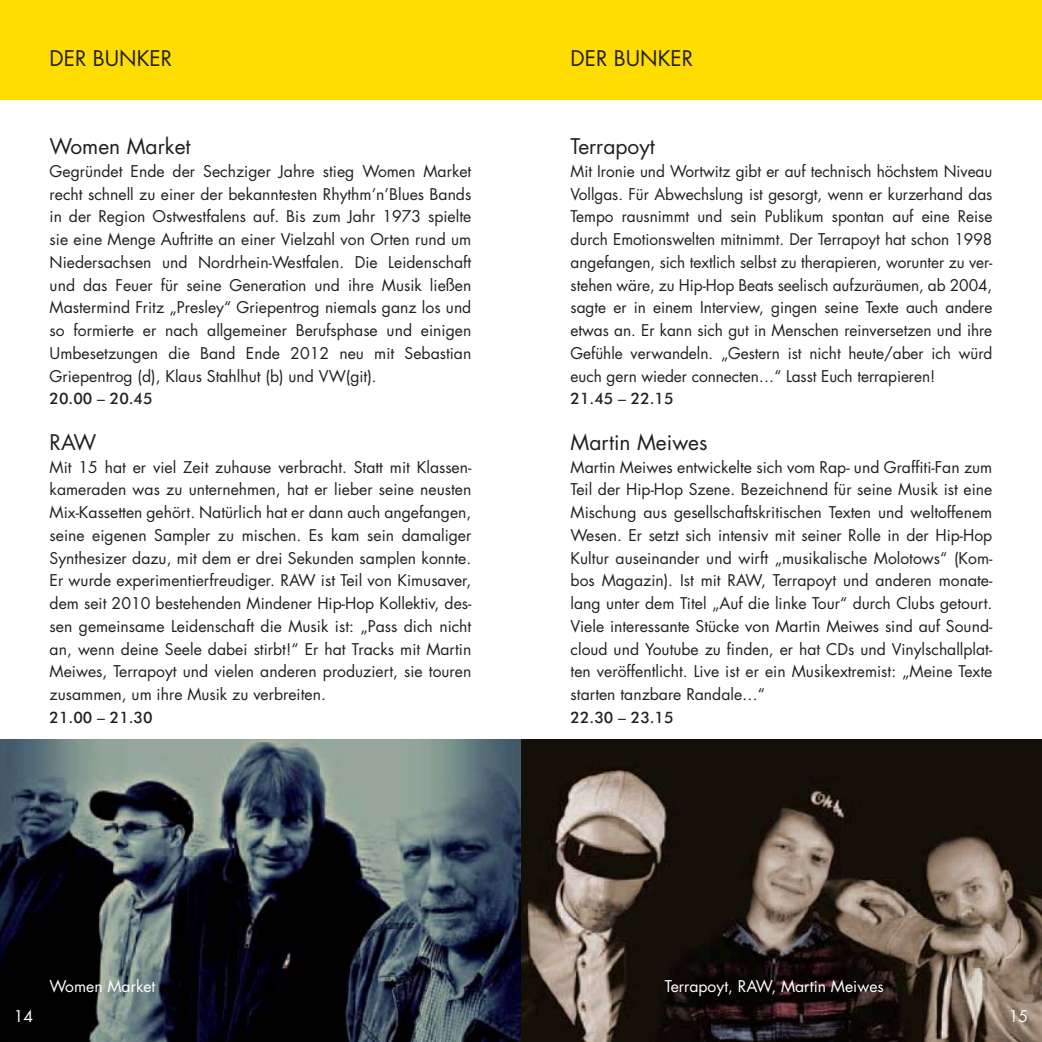
<style>
.page{position:relative;width:1042px;height:1042px;background:#fff}
.page>*{position:absolute;margin:0;border:0;box-sizing:border-box;transform-origin:0 0}
.t1{font:21px "Futura";color:#231f20}
.t2{font:15.75px/22.8px "Futura";color:#231f20;text-align:justify}
.t3{font:500 15.75px "Futura BT";color:#231f20}
.t4{font:15.75px "Futura";color:#fff}
</style>
<div class="page">
<div style="left:0;top:0;width:1042px;height:99px;background:#fd0"></div>
<img style="left:0;top:739px;width:1042px;height:303px">
<h1 class="t1" style="left:50px;top:49px;width:124px">DER BUNKER</h1>
<h1 class="t1" style="left:50px;top:137px;width:142px">Women Market</h1>
<p class="t2" style="left:50px;top:161px;width:423px">Gegründet Ende der Sechziger Jahre stieg Women Market recht schnell zu einer der bekanntesten Rhythm’n’Blues Bands in der Region Ostwestfalens auf. Bis zum Jahr 1973 spielte sie eine Menge Auftritte an einer Vielzahl von Orten rund um Niedersachsen und Nordrhein-Westfalen. Die Leidenschaft und das Feuer für seine Generation und ihre Musik ließen Mastermind Fritz „Presley“ Griepentrog niemals ganz los und so formierte er nach allgemeiner Berufsphase und einigen Umbesetzungen die Band Ende 2012 neu mit Sebastian Griepentrog (d), Klaus Stahlhut (b) und VW(git).</p>
<p class="t3" style="left:50px;top:392px;width:105px">20.00 – 20.45</p>
<h1 class="t1" style="left:50px;top:432px;width:48px">RAW</h1>
<p class="t2" style="left:50px;top:457px;width:423px">Mit 15 hat er viel Zeit zuhause verbracht. Statt mit Klassen&shy;kameraden was zu unternehmen, hat er lieber seine neusten Mix-Kassetten gehört. Natürlich hat er dann auch angefangen, seine eigenen Sampler zu mischen. Es kam sein damaliger Synthesizer dazu, mit dem er drei Sekunden samplen konnte.<br>Er wurde experimentierfreudiger. RAW ist Teil von Kimusaver, dem seit 2010 bestehenden Mindener Hip-Hop Kollektiv, des&shy;sen gemeinsame Leidenschaft die Musik ist: „Pass dich nicht an, wenn deine Seele dabei stirbt!“ Er hat Tracks mit Martin Meiwes, Terrapoyt und vielen anderen produziert, sie touren zusammen, um ihre Musik zu verbreiten.</p>
<p class="t3" style="left:50px;top:710px;width:105px">21.00 – 21.30</p>
<h1 class="t1" style="left:570px;top:49px;width:124px">DER BUNKER</h1>
<h1 class="t1" style="left:570px;top:137px;width:86px">Terrapoyt</h1>
<p class="t2" style="left:570px;top:161px;width:423px">Mit Ironie und Wortwitz gibt er auf technisch höchstem Niveau Vollgas. Für Abwechslung ist gesorgt, wenn er kurzerhand das Tempo rausnimmt und sein Publikum spontan auf eine Reise durch Emotionswelten mitnimmt. Der Terrapoyt hat schon 1998 angefangen, sich textlich selbst zu therapieren, worunter zu ver&shy;stehen wäre, zu Hip-Hop Beats seelisch aufzuräumen, ab 2004, sagte er in einem Interview, gingen seine Texte auch andere etwas an. Er kann sich gut in Menschen reinversetzen und ihre Gefühle verwandeln. „Gestern ist nicht heute/aber ich würd euch gern wieder connecten…“ Lasst Euch terrapieren!</p>
<p class="t3" style="left:570px;top:392px;width:105px">21.45 – 22.15</p>
<h1 class="t1" style="left:570px;top:432px;width:138px">Martin Meiwes</h1>
<p class="t2" style="left:570px;top:457px;width:423px">Martin Meiwes entwickelte sich vom Rap- und Graffiti-Fan zum Teil der Hip-Hop Szene. Bezeichnend für seine Musik ist eine Mischung aus gesellschaftskritischen Texten und weltoffenem Wesen. Er setzt sich intensiv mit seiner Rolle in der Hip-Hop Kultur auseinander und wirft „musikalische Molotows“ (Kom&shy;bos Magazin). Ist mit RAW, Terrapoyt und anderen monate&shy;lang unter dem Titel „Auf die linke Tour“ durch Clubs getourt.<br>Viele interessante Stücke von Martin Meiwes sind auf Sound&shy;cloud und Youtube zu finden, er hat CDs und Vinylschallplat&shy;ten veröffentlicht. Live ist er ein Musikextremist: „Meine Texte starten tanzbare Randale…“</p>
<p class="t3" style="left:570px;top:710px;width:105px">22.30 – 23.15</p>
<p class="t4" style="left:50px;top:979px;width:107px">Women Market</p>
<p class="t4" style="left:665px;top:979px;width:220px">Terrapoyt, RAW, Martin Meiwes</p>
<p class="t4" style="left:14px;top:1009px;width:21px">14</p>
<p class="t4" style="left:1008px;top:1009px;width:21px">15</p>
</div>
